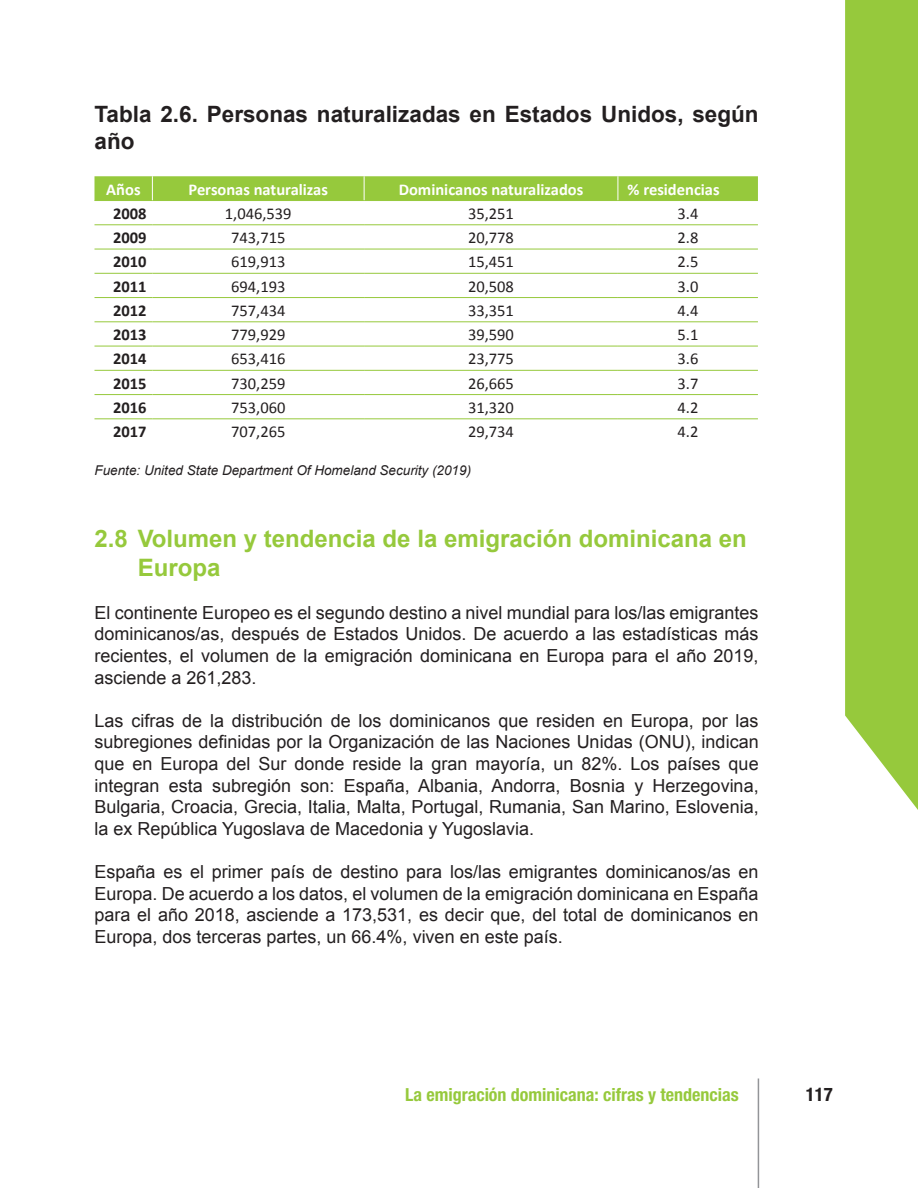
<style>
.page{position:relative;width:918px;height:1188px;background:#fff}
.page>*{position:absolute;margin:0;border:0;box-sizing:border-box;transform-origin:0 0}
.t1{font:700 24px/28.8px "Arial";color:#96c93c}
.t2{font:700 22.5px/27px "Arial";color:#231f20}
.t3{font:700 condensed 18.75px "Helvetica Neue";color:#231f20}
.t4{font:18px/21.6px "Arial";color:#231f20;text-align:justify}
.t5{font:700 condensed 18px "Helvetica Neue";color:#96c93c}
.t6{font:16.5px "Calibri";color:#231f20}
.t7{font:700 16.5px "Calibri";color:#fff}
.t8{font:700 16.5px "Calibri";color:#231f20}
.t9{font:italic 13.5px "Arial";color:#231f20}
</style>
<div class="page">
<svg style="left:845px;top:0;width:73px;height:810px;background:#9ccc47"></svg>
<hr style="left:758px;top:1078px;width:1px;height:110px;background:#939598">
<hr style="left:94px;top:224px;width:58px;height:1px;background:#96c93c">
<hr style="left:152px;top:224px;width:212px;height:1px;background:#96c93c">
<hr style="left:364px;top:224px;width:254px;height:1px;background:#96c93c">
<hr style="left:618px;top:224px;width:140px;height:1px;background:#96c93c">
<hr style="left:94px;top:249px;width:58px;height:1px;background:#96c93c">
<hr style="left:152px;top:249px;width:212px;height:1px;background:#96c93c">
<hr style="left:364px;top:249px;width:254px;height:1px;background:#96c93c">
<hr style="left:618px;top:249px;width:140px;height:1px;background:#96c93c">
<hr style="left:94px;top:273px;width:58px;height:1px;background:#96c93c">
<hr style="left:152px;top:273px;width:212px;height:1px;background:#96c93c">
<hr style="left:364px;top:273px;width:254px;height:1px;background:#96c93c">
<hr style="left:618px;top:273px;width:140px;height:1px;background:#96c93c">
<hr style="left:94px;top:297px;width:58px;height:1px;background:#96c93c">
<hr style="left:152px;top:297px;width:212px;height:1px;background:#96c93c">
<hr style="left:364px;top:297px;width:254px;height:1px;background:#96c93c">
<hr style="left:618px;top:297px;width:140px;height:1px;background:#96c93c">
<hr style="left:94px;top:321px;width:58px;height:1px;background:#96c93c">
<hr style="left:152px;top:321px;width:212px;height:1px;background:#96c93c">
<hr style="left:364px;top:321px;width:254px;height:1px;background:#96c93c">
<hr style="left:618px;top:321px;width:140px;height:1px;background:#96c93c">
<hr style="left:94px;top:346px;width:58px;height:1px;background:#96c93c">
<hr style="left:152px;top:346px;width:212px;height:1px;background:#96c93c">
<hr style="left:364px;top:346px;width:254px;height:1px;background:#96c93c">
<hr style="left:618px;top:346px;width:140px;height:1px;background:#96c93c">
<hr style="left:94px;top:370px;width:58px;height:1px;background:#96c93c">
<hr style="left:152px;top:370px;width:212px;height:1px;background:#96c93c">
<hr style="left:364px;top:370px;width:254px;height:1px;background:#96c93c">
<hr style="left:618px;top:370px;width:140px;height:1px;background:#96c93c">
<hr style="left:94px;top:394px;width:58px;height:1px;background:#96c93c">
<hr style="left:152px;top:394px;width:212px;height:1px;background:#96c93c">
<hr style="left:364px;top:394px;width:254px;height:1px;background:#96c93c">
<hr style="left:618px;top:394px;width:140px;height:1px;background:#96c93c">
<hr style="left:94px;top:418px;width:58px;height:1px;background:#96c93c">
<hr style="left:152px;top:418px;width:212px;height:1px;background:#96c93c">
<hr style="left:364px;top:418px;width:254px;height:1px;background:#96c93c">
<hr style="left:618px;top:418px;width:140px;height:1px;background:#96c93c">
<div style="left:94px;top:176px;width:664px;height:25px;background:#96c93c"></div>
<p class="t2" style="left:94px;top:101px;width:666px">Tabla 2.6. Personas naturalizadas en Estados Unidos, según año</p>
<p class="t7" style="left:106px;top:179px;width:36px">Años</p>
<p class="t7" style="left:189px;top:179px;width:141px">Personas naturalizas</p>
<p class="t7" style="left:399px;top:179px;width:186px">Dominicanos naturalizados</p>
<p class="t7" style="left:628px;top:179px;width:94px">% residencias</p>
<p class="t8" style="left:113px;top:203px;width:35px">2008</p>
<p class="t6" style="left:225px;top:203px;width:68px">1,046,539</p>
<p class="t6" style="left:468px;top:203px;width:47px">35,251</p>
<p class="t6" style="left:677px;top:203px;width:22px">3.4</p>
<p class="t8" style="left:113px;top:227px;width:35px">2009</p>
<p class="t6" style="left:231px;top:227px;width:56px">743,715</p>
<p class="t6" style="left:468px;top:227px;width:47px">20,778</p>
<p class="t6" style="left:677px;top:227px;width:22px">2.8</p>
<p class="t8" style="left:113px;top:251px;width:35px">2010</p>
<p class="t6" style="left:231px;top:251px;width:56px">619,913</p>
<p class="t6" style="left:468px;top:251px;width:47px">15,451</p>
<p class="t6" style="left:677px;top:251px;width:22px">2.5</p>
<p class="t8" style="left:113px;top:276px;width:35px">2011</p>
<p class="t6" style="left:231px;top:276px;width:56px">694,193</p>
<p class="t6" style="left:468px;top:276px;width:47px">20,508</p>
<p class="t6" style="left:677px;top:276px;width:22px">3.0</p>
<p class="t8" style="left:113px;top:300px;width:35px">2012</p>
<p class="t6" style="left:231px;top:300px;width:56px">757,434</p>
<p class="t6" style="left:468px;top:300px;width:47px">33,351</p>
<p class="t6" style="left:677px;top:300px;width:22px">4.4</p>
<p class="t8" style="left:113px;top:324px;width:35px">2013</p>
<p class="t6" style="left:231px;top:324px;width:56px">779,929</p>
<p class="t6" style="left:468px;top:324px;width:47px">39,590</p>
<p class="t6" style="left:677px;top:324px;width:22px">5.1</p>
<p class="t8" style="left:113px;top:348px;width:35px">2014</p>
<p class="t6" style="left:231px;top:348px;width:56px">653,416</p>
<p class="t6" style="left:468px;top:348px;width:47px">23,775</p>
<p class="t6" style="left:677px;top:348px;width:22px">3.6</p>
<p class="t8" style="left:113px;top:373px;width:35px">2015</p>
<p class="t6" style="left:231px;top:373px;width:56px">730,259</p>
<p class="t6" style="left:468px;top:373px;width:47px">26,665</p>
<p class="t6" style="left:677px;top:373px;width:22px">3.7</p>
<p class="t8" style="left:113px;top:397px;width:35px">2016</p>
<p class="t6" style="left:231px;top:397px;width:56px">753,060</p>
<p class="t6" style="left:468px;top:397px;width:47px">31,320</p>
<p class="t6" style="left:677px;top:397px;width:22px">4.2</p>
<p class="t8" style="left:113px;top:421px;width:35px">2017</p>
<p class="t6" style="left:231px;top:421px;width:56px">707,265</p>
<p class="t6" style="left:468px;top:421px;width:47px">29,734</p>
<p class="t6" style="left:677px;top:421px;width:22px">4.2</p>
<p class="t9" style="left:94px;top:461px;width:378px">Fuente: United State Department Of Homeland Security (2019)</p>
<h1 class="t1" style="left:138px;top:525px;width:611px;text-indent:-43px">2.8 Volumen y tendencia de la emigración dominicana en<br>Europa</h1>
<p class="t4" style="left:94px;top:602px;width:666px">El continente Europeo es el segundo destino a nivel mundial para los/las emigrantes dominicanos/as, después de Estados Unidos. De acuerdo a las estadísticas más recientes, el volumen de la emigración dominicana en Europa para el año 2019, asciende a 261,283.</p>
<p class="t4" style="left:94px;top:710px;width:666px">Las cifras de la distribución de los dominicanos que residen en Europa, por las subregiones definidas por la Organización de las Naciones Unidas (ONU), indican que en Europa del Sur donde reside la gran mayoría, un 82%. Los países que integran esta subregión son: España, Albania, Andorra, Bosnia y Herzegovina, Bulgaria, Croacia, Grecia, Italia, Malta, Portugal, Rumania, San Marino, Eslovenia, la ex República Yugoslava de Macedonia y Yugoslavia.</p>
<p class="t4" style="left:94px;top:861px;width:666px">España es el primer país de destino para los/las emigrantes dominicanos/as en Europa. De acuerdo a los datos, el volumen de la emigración dominicana en España para el año 2018, asciende a 173,531, es decir que, del total de dominicanos en Europa, dos terceras partes, un 66.4%, viven en este país.</p>
<p class="t5" style="left:405px;top:1084px;width:335px">La emigración dominicana: cifras y tendencias</p>
<p class="t3" style="left:806px;top:1083px;width:28px">117</p>
</div>
